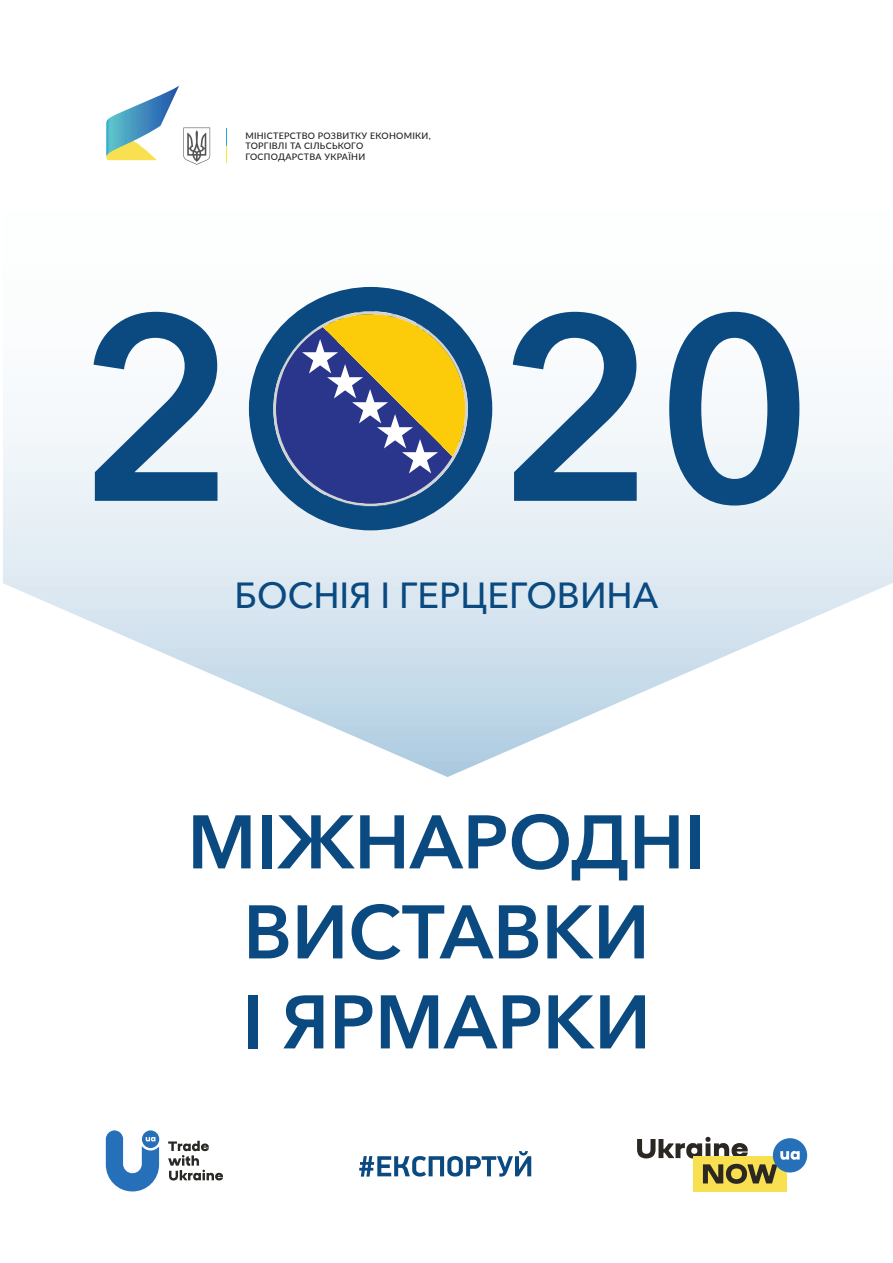
<style>
.page{position:relative;width:893px;height:1263px;background:#fff}
.page>*{position:absolute;margin:0;border:0;box-sizing:border-box;transform-origin:0 0}
.t1{font:600 75px/90px "Avenir Next Cyr";color:#0a4a81;text-align:center}
.t2{font:500 36px "Avenir Next Cyr";color:#0a4a81}
.t3{font:500 9px/10.8px "Lato";letter-spacing:.03em;color:#231f20}
</style>
<div class="page">
<img style="left:3px;top:127px;width:890px;height:650px">
<svg style="left:359px;top:1151px;width:172px;height:25px"></svg>
<div style="left:693px;top:1156px;width:93px;height:35px;background:#f8e050"></div>
<div style="left:773px;top:1138px;width:34px;height:34px;background:#2570b8;border-radius:50%"></div>
<svg style="left:637px;top:1137px;width:163px;height:47px"></svg>
<svg style="left:168px;top:1141px;width:55px;height:39px"></svg>
<svg style="left:106px;top:1130px;width:53px;height:61px"></svg>
<svg style="left:106px;top:85px;width:104px;height:80px"></svg>
<svg style="left:227px;top:128px;width:1px;height:34px"></svg>
<div style="left:249px;top:287px;width:243px;height:243px;background:#0a4a81;border-radius:50%"></div>
<svg style="left:94px;top:312px;width:123px;height:189px"></svg>
<svg style="left:513px;top:312px;width:124px;height:189px"></svg>
<svg style="left:669px;top:312px;width:130px;height:193px"></svg>
<svg style="left:273px;top:311px;width:195px;height:196px"></svg>
<p class="t3" style="left:245px;top:130px;width:187px">МІНІСТЕРСТВО РОЗВИТКУ ЕКОНОМІКИ,<br>ТОРГІВЛІ ТА СІЛЬСЬКОГО<br>ГОСПОДАРСТВА УКРАЇНИ</p>
<h2 class="t2" style="left:235px;top:573px;width:425px">БОСНІЯ І ГЕРЦЕГОВИНА</h2>
<h1 class="t1" style="left:187px;top:797px;width:520px">МІЖНАРОДНІ<br>ВИСТАВКИ<br>І ЯРМАРКИ</h1>
</div>
